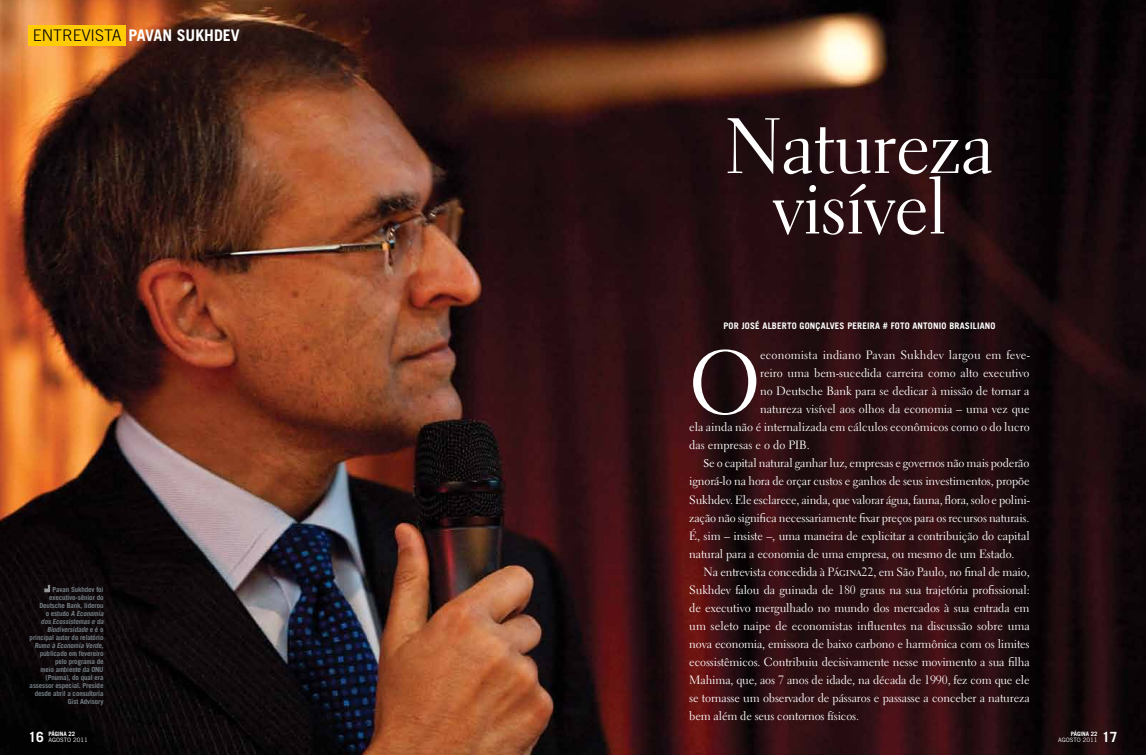
<style>
.page{position:relative;width:1146px;height:755px;background:#fff}
.page>*{position:absolute;margin:0;border:0;box-sizing:border-box;transform-origin:0 0}
.t1{font:88.9px "Electra LT Std";color:#fff}
.t2{font:79.1px/60.5px "Electra LT Std Display";letter-spacing:.02em;color:#fff;text-align:center}
.t3{font:300 16px "Trade Gothic LT Std";color:#000}
.t4{font:700 16px "Trade Gothic LT Std";color:#fff}
.t5{font:700 14px "Trade Gothic LT Std";color:#fff}
.t6{font:12px "Electra LT Std";letter-spacing:-.01em;color:#fff}
.t7{font:12px "Electra LT Std";letter-spacing:.015em;color:#fff}
.t8{font:700 9px "Trade Gothic LT Std";letter-spacing:.02em;color:#fff}
.t9{font:700 7px/8px "Trade Gothic LT Std";letter-spacing:-.02em;color:#727d84;text-align:right}
.t10{font:6px/6px "Trade Gothic LT Std";color:#fff}
.t11{font:700 6px "Trade Gothic LT Std";color:#fff}
.s1{font-weight:700;color:#fff}
.s2{font-style:italic}
.s3{font-family:"Minion Pro"}
.s4{font-weight:700}
</style>
<div class="page">
<img style="left:0;top:0;width:1145px;height:754px">
<svg style="left:44px;top:584px;width:6px;height:8px"></svg>
<div style="left:28px;top:25px;width:98px;height:20px;background:#ffcb05"></div>
<p class="t3" style="left:33px;top:26px;width:114px">ENTREVISTA <span class="s1">Pavan</span></p>
<p class="t4" style="left:177px;top:26px;width:47px">Sukhdev</p>
<p class="t9" style="left:30px;top:585px;width:77px">Pavan Sukhdev foi executivo-sênior do<br>Deutsche Bank, liderou<br>o e st u d o <span class="s2">A Economia dosEcossistemase da<br>Biodiversidade</span> e é o principal autor do relatório<br><span class="s2">Rumo à Economia Verde</span>, publicado em fevereiro pelo programa de<br>meio ambiente da ONU (Pnuma), do qual era assessor especial. Preside desde abril a consultoria<br>Gist Advisory</p>
<p class="t2" style="left:726px;top:116px;width:268px">Natureza visível</p>
<p class="t8" style="left:723px;top:320px;width:112px">Por Jos é Alberto Gon çalves</p>
<p class="t8" style="left:847px;top:320px;width:108px">Pereira # Foto anton io bras</p>
<p class="t8" style="left:969px;top:320px;width:16px">iliano</p>
<p class="t1" style="left:689px;top:328px;width:72px">O</p>
<p class="t7" style="left:760px;top:347px;width:271px">economista indiano Pavan Sukhdev largou em feve-</p>
<p class="t6" style="left:760px;top:365px;width:271px">reiro uma bem-sucedida carreira como alto executivo</p>
<p class="t6" style="left:760px;top:383px;width:271px">no Deutsche Bank para se dedicar à missão de tornar a</p>
<p class="t6" style="left:760px;top:401px;width:271px">natureza visível aos olhos da economia – uma vez que</p>
<p class="t6" style="left:689px;top:419px;width:342px">ela ainda não é internalizada em cálculos econômicos como o do lucro</p>
<p class="t6" style="left:689px;top:437px;width:122px">das empresas e o do PIB.</p>
<p class="t6" style="left:703px;top:455px;width:327px"><span class="s3">S</span>e o capital natural ganhar luz, empresas e governos não mais poderão</p>
<p class="t6" style="left:689px;top:473px;width:342px">ignorá-lo na hora de orçar custos e ganhos de seus investimentos, propõe</p>
<p class="t6" style="left:689px;top:491px;width:342px">Sukhdev. Ele esclarece, ainda, que valorar água, fauna, flora, solo e polini-</p>
<p class="t6" style="left:689px;top:509px;width:341px">zação não significa necessariamente fixar preços para os recursos naturais.</p>
<p class="t6" style="left:689px;top:527px;width:342px">É, sim – insiste –, uma maneira de explicitar a contribuição do capital</p>
<p class="t6" style="left:689px;top:545px;width:327px">natural para a economia de uma empresa, ou mesmo de um Estado.</p>
<p class="t6" style="left:703px;top:563px;width:328px">Na entrevista concedida à Página22, em São Paulo, no final de maio,</p>
<p class="t6" style="left:689px;top:581px;width:342px">Sukhdev falou da guinada de 180 graus na sua trajetória profissional:</p>
<p class="t6" style="left:689px;top:599px;width:341px">de executivo mergulhado no mundo dos mercados à sua entrada em</p>
<p class="t6" style="left:689px;top:617px;width:342px">um seleto naipe de economistas influentes na discussão sobre uma</p>
<p class="t6" style="left:689px;top:635px;width:342px">nova economia, emissora de baixo carbono e harmônica com os limites</p>
<p class="t6" style="left:689px;top:653px;width:342px">ecossistêmicos. Contribuiu decisivamente nesse movimento a sua filha</p>
<p class="t6" style="left:689px;top:671px;width:342px">Mahima, que, aos 7 anos de idade, na década de 1990, fez com que ele</p>
<p class="t6" style="left:689px;top:689px;width:342px">se tornasse um observador de pássaros e passasse a conceber a natureza</p>
<p class="t6" style="left:689px;top:707px;width:171px">bem além de seus contornos físicos.</p>
<p class="t10" style="left:48px;top:730px;width:41px"><span class="s4">PÁGINA 22<br></span>AGOSTO 2011</p>
<p class="t11" style="left:1070px;top:729px;width:28px">PÁGINA 22</p>
<p class="t5" style="left:28px;top:727px;width:17px">16</p>
<p class="t10" style="left:1058px;top:736px;width:41px">AGOSTO 2011</p>
<p class="t5" style="left:1101px;top:727px;width:17px">17</p>
</div>
